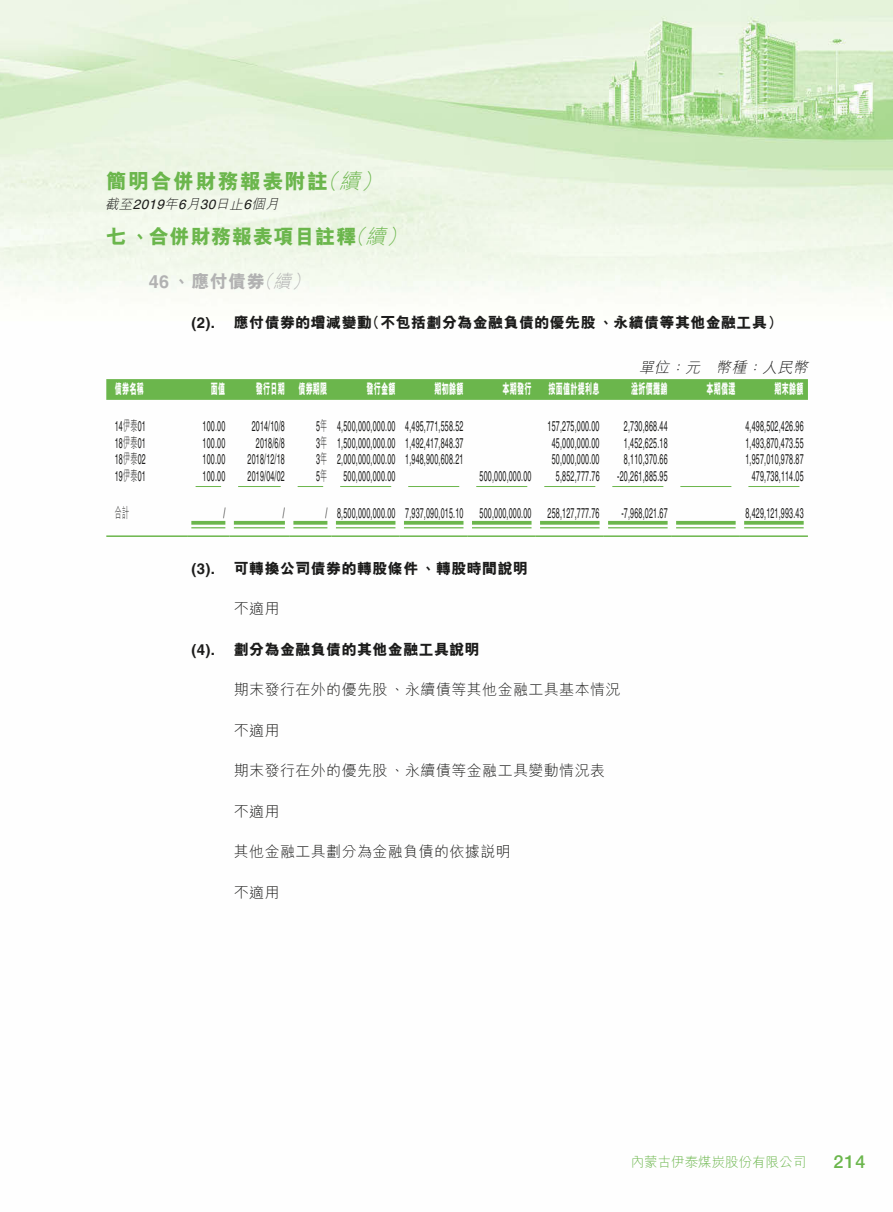
<style>
.page{position:relative;width:893px;height:1212px;background:#fff}
.page>*{position:absolute;margin:0;border:0;box-sizing:border-box;transform-origin:0 0}
.t1{font:800 21px "M Hei HK";letter-spacing:.06em;color:#6bb64c}
.t2{font:800 20.25px "M Hei HK";letter-spacing:.025em;color:#6bb64c}
.t3{font:800 18px "M Hei HK";color:#b2b2b2}
.t4{font:500 18px "Helvetica Neue LT Std";color:#6bb64c}
.t5{font:300 15px "M Hei HK";letter-spacing:.025em;color:#1c1c1b}
.t6{font:800 15px "M Hei HK";letter-spacing:.025em;color:#1c1c1b}
.t7{font:700 15px "Helvetica LT Std";color:#1c1c1b}
.t8{font:italic 300 15px "M Hei HK";color:#1c1c1b}
.t9{font:14.25px "Helvetica LT Std";letter-spacing:.025em;color:#1c1c1b;scale:.5 1}
.t10{font:800 14.25px "M Hei HK";letter-spacing:.025em;color:#fff;scale:.5 1}
.t11{font:300 14.25px "M Hei HK";color:#1c1c1b;scale:.5 1}
.t12{font:italic 300 13.5px "M Hei HK";color:#1c1c1b}
.t13{font:300 13.5px "M Hei HK";color:#6bb64c}
.s1{font-weight:300;font-style:italic}
.s2{font-family:"Helvetica LT Std";font-weight:400}
.s3{font-family:"Helvetica LT Std";font-weight:700}
.s4{font-family:"M Hei HK";font-weight:300}
</style>
<div class="page">
<img style="left:0;top:0;width:893px;height:529px">
<svg style="left:106px;top:379px;width:702px;height:21px;background:#6cb64e"></svg>
<svg style="left:196px;top:486px;width:25px;height:1px"></svg>
<hr style="left:238px;top:486px;width:43px;height:1px;background:#6bb64c">
<svg style="left:298px;top:486px;width:25px;height:1px"></svg>
<hr style="left:340px;top:486px;width:51px;height:1px;background:#6bb64c">
<hr style="left:408px;top:486px;width:51px;height:1px;background:#6bb64c">
<hr style="left:476px;top:486px;width:51px;height:1px;background:#6bb64c">
<hr style="left:544px;top:486px;width:51px;height:1px;background:#6bb64c">
<hr style="left:612px;top:486px;width:51px;height:1px;background:#6bb64c">
<hr style="left:680px;top:486px;width:51px;height:1px;background:#6bb64c">
<hr style="left:748px;top:486px;width:51px;height:1px;background:#6bb64c">
<svg style="left:191px;top:521px;width:34px;height:4px"></svg>
<hr style="left:191px;top:527px;width:34px;height:1px;background:#6bb64c">
<svg style="left:234px;top:521px;width:51px;height:4px"></svg>
<hr style="left:234px;top:527px;width:51px;height:1px;background:#6bb64c">
<svg style="left:293px;top:521px;width:34px;height:4px"></svg>
<hr style="left:293px;top:527px;width:34px;height:1px;background:#6bb64c">
<svg style="left:336px;top:521px;width:59px;height:4px"></svg>
<hr style="left:336px;top:527px;width:59px;height:1px;background:#6bb64c">
<svg style="left:404px;top:521px;width:59px;height:4px"></svg>
<hr style="left:404px;top:527px;width:59px;height:1px;background:#6bb64c">
<svg style="left:472px;top:521px;width:59px;height:4px"></svg>
<hr style="left:472px;top:527px;width:59px;height:1px;background:#6bb64c">
<svg style="left:540px;top:521px;width:60px;height:4px"></svg>
<hr style="left:540px;top:527px;width:60px;height:1px;background:#6bb64c">
<svg style="left:608px;top:521px;width:60px;height:4px"></svg>
<hr style="left:608px;top:527px;width:60px;height:1px;background:#6bb64c">
<svg style="left:676px;top:521px;width:60px;height:4px"></svg>
<hr style="left:676px;top:527px;width:60px;height:1px;background:#6bb64c">
<svg style="left:744px;top:521px;width:60px;height:4px"></svg>
<hr style="left:744px;top:527px;width:60px;height:1px;background:#6bb64c">
<hr style="left:106px;top:535px;width:81px;height:2px;background:#6bb64c">
<hr style="left:187px;top:535px;width:43px;height:2px;background:#6bb64c">
<hr style="left:230px;top:535px;width:59px;height:2px;background:#6bb64c">
<hr style="left:289px;top:535px;width:43px;height:2px;background:#6bb64c">
<hr style="left:332px;top:535px;width:68px;height:2px;background:#6bb64c">
<hr style="left:400px;top:535px;width:68px;height:2px;background:#6bb64c">
<hr style="left:468px;top:535px;width:68px;height:2px;background:#6bb64c">
<hr style="left:536px;top:535px;width:68px;height:2px;background:#6bb64c">
<hr style="left:604px;top:535px;width:68px;height:2px;background:#6bb64c">
<hr style="left:672px;top:535px;width:68px;height:2px;background:#6bb64c">
<hr style="left:740px;top:535px;width:68px;height:2px;background:#6bb64c">
<h1 class="t1" style="left:106px;top:167px;width:284px">簡明合併財務報表附註<span class="s1">（續）</span></h1>
<p class="t12" style="left:105px;top:195px;width:179px">截至<span class="s2">2019</span>年<span class="s2">6</span>月<span class="s2">30</span>日止<span class="s2">6</span>個月</p>
<h2 class="t2" style="left:106px;top:223px;width:308px">七、合併財務報表項目註釋<span class="s1">（續）</span></h2>
<p class="t3" style="left:149px;top:269px;width:168px"><span class="s3">46</span>、應付債券<span class="s1">（續）</span></p>
<p class="t7" style="left:191px;top:314px;width:25px">(2).</p>
<p class="t6" style="left:234px;top:313px;width:550px">應付債券的增減變動（不包括劃分為金融負債的優先股、永續債等其他金融工具）</p>
<p class="t8" style="left:639px;top:357px;width:175px">單位：元 幣種：人民幣</p>
<p class="t10" style="left:115px;top:379px;width:60px">債券名稱</p>
<p class="t10" style="left:211px;top:379px;width:30px">面值</p>
<p class="t10" style="left:256px;top:379px;width:145px">發行日期 債券期限</p>
<p class="t10" style="left:366px;top:379px;width:60px">發行金額</p>
<p class="t10" style="left:434px;top:379px;width:60px">期初餘額</p>
<p class="t10" style="left:502px;top:379px;width:196px">本期發行 按面值計提利息</p>
<p class="t10" style="left:631px;top:379px;width:74px">溢折價攤銷</p>
<p class="t10" style="left:707px;top:379px;width:60px">本期償還</p>
<p class="t10" style="left:775px;top:379px;width:60px">期末餘額</p>
<p class="t9" style="left:115px;top:418px;width:64px">14<span class="s4">伊泰</span>01</p>
<p class="t9" style="left:203px;top:418px;width:47px">100.00</p>
<p class="t9" style="left:252px;top:418px;width:68px">2014/10/8</p>
<p class="t9" style="left:316px;top:418px;width:296px">5<span class="s4">年</span> 4,500,000,000.00 4,495,771,558.52</p>
<p class="t9" style="left:548px;top:418px;width:106px">157,275,000.00</p>
<p class="t9" style="left:624px;top:418px;width:89px">2,730,868.44</p>
<p class="t9" style="left:745px;top:418px;width:118px">4,498,502,426.96</p>
<p class="t9" style="left:115px;top:434px;width:64px">18<span class="s4">伊泰</span>01</p>
<p class="t9" style="left:203px;top:434px;width:47px">100.00</p>
<p class="t9" style="left:256px;top:434px;width:60px">2018/6/8</p>
<p class="t9" style="left:316px;top:434px;width:296px">3<span class="s4">年</span> 1,500,000,000.00 1,492,417,848.37</p>
<p class="t9" style="left:552px;top:434px;width:97px">45,000,000.00</p>
<p class="t9" style="left:624px;top:434px;width:89px">1,452,625.18</p>
<p class="t9" style="left:745px;top:434px;width:118px">1,493,870,473.55</p>
<p class="t9" style="left:115px;top:451px;width:64px">18<span class="s4">伊泰</span>02</p>
<p class="t9" style="left:203px;top:451px;width:47px">100.00</p>
<p class="t9" style="left:248px;top:451px;width:76px">2018/12/18</p>
<p class="t9" style="left:316px;top:451px;width:296px">3<span class="s4">年</span> 2,000,000,000.00 1,948,900,608.21</p>
<p class="t9" style="left:552px;top:451px;width:97px">50,000,000.00</p>
<p class="t9" style="left:624px;top:451px;width:89px">8,110,370.66</p>
<p class="t9" style="left:745px;top:451px;width:118px">1,957,010,978.87</p>
<p class="t9" style="left:115px;top:467px;width:64px">19<span class="s4">伊泰</span>01</p>
<p class="t9" style="left:203px;top:467px;width:47px">100.00</p>
<p class="t9" style="left:248px;top:467px;width:76px">2019/04/02</p>
<p class="t9" style="left:316px;top:467px;width:160px">5<span class="s4">年</span> 500,000,000.00</p>
<p class="t9" style="left:480px;top:467px;width:106px">500,000,000.00</p>
<p class="t9" style="left:556px;top:467px;width:225px">5,852,777.76 -20,261,885.95</p>
<p class="t9" style="left:752px;top:467px;width:106px">479,738,114.05</p>
<p class="t11" style="left:115px;top:503px;width:30px">合計</p>
<p class="t9" style="left:223px;top:505px;width:5px">/</p>
<p class="t9" style="left:283px;top:505px;width:5px">/</p>
<p class="t9" style="left:325px;top:505px;width:550px">/ 8,500,000,000.00 7,937,090,015.10 500,000,000.00 258,127,777.76</p>
<p class="t9" style="left:621px;top:505px;width:94px">-7,968,021.67</p>
<p class="t9" style="left:745px;top:505px;width:118px">8,429,121,993.43</p>
<p class="t7" style="left:191px;top:559px;width:25px">(3).</p>
<p class="t6" style="left:234px;top:558px;width:296px">可轉換公司債券的轉股條件、轉股時間說明</p>
<p class="t5" style="left:234px;top:598px;width:47px">不適用</p>
<p class="t7" style="left:191px;top:640px;width:25px">(4).</p>
<p class="t6" style="left:234px;top:639px;width:248px">劃分為金融負債的其他金融工具說明</p>
<p class="t5" style="left:234px;top:679px;width:388px">期末發行在外的優先股、永續債等其他金融工具基本情況</p>
<p class="t5" style="left:234px;top:720px;width:47px">不適用</p>
<p class="t5" style="left:234px;top:760px;width:373px">期末發行在外的優先股、永續債等金融工具變動情況表</p>
<p class="t5" style="left:234px;top:801px;width:47px">不適用</p>
<p class="t5" style="left:234px;top:841px;width:278px">其他金融工具劃分為金融負債的依據說明</p>
<p class="t5" style="left:234px;top:882px;width:47px">不適用</p>
<p class="t13" style="left:631px;top:1152px;width:177px">內蒙古伊泰煤炭股份有限公司</p>
<p class="t4" style="left:833px;top:1151px;width:34px">214</p>
</div>
